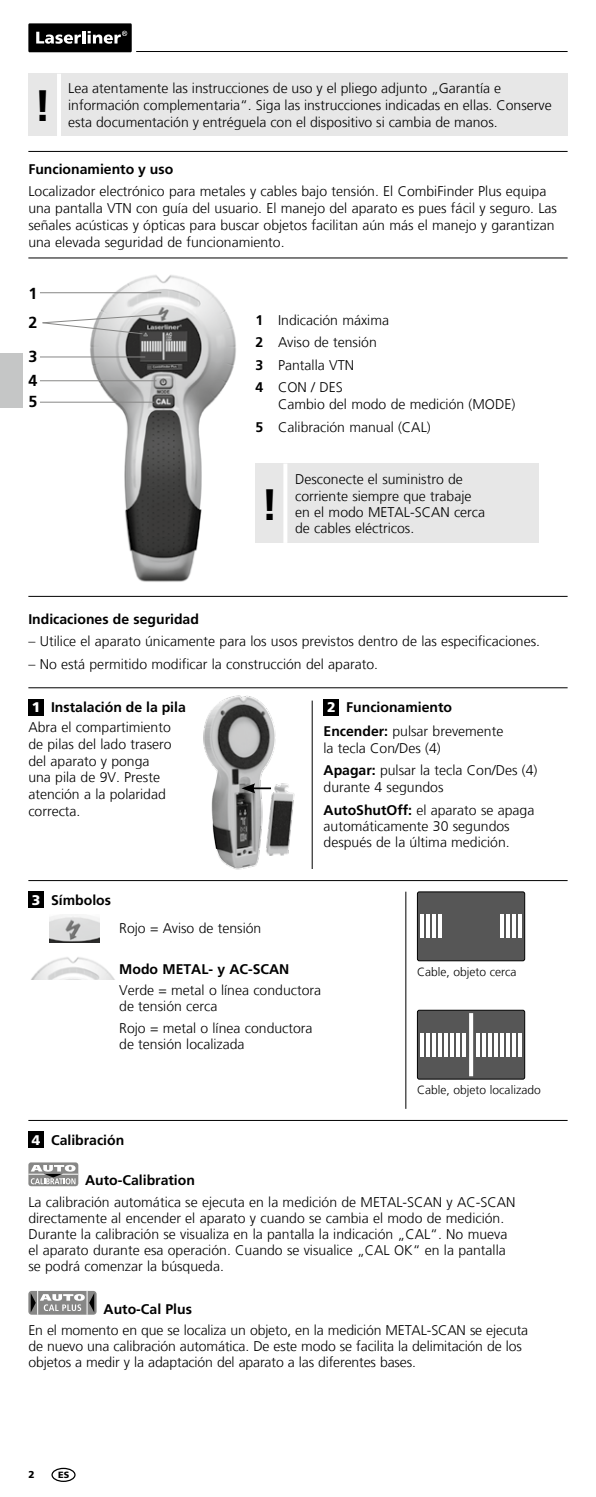
<style>
.page{position:relative;width:596px;height:1497px;background:#fff}
.page>*{position:absolute;margin:0;border:0;box-sizing:border-box;transform-origin:0 0}
.t1{font:700 44px "Frutiger LT Com";color:#000}
.t2{font:700 16px/34.2px "Frutiger LT Com";color:#000}
.t3{font:300 14px/16px "Frutiger LT Com";color:#000}
.t4{font:700 14px/22.4px "Frutiger LT Com";color:#000;text-align:justify}
.t5{font:900 14px "Frutiger LT Com";color:#fff}
.t6{font:300 12px "Frutiger LT Com";color:#000}
.t7{font:900 10px "Frutiger LT Com";color:#000}
.t8{font:900 9px "Frutiger LT Com";color:#000}
.s1{font-weight:700}
</style>
<div class="page">
<div style="left:28px;top:23px;width:104px;height:29px;background:#000"></div>
<svg style="left:36px;top:31px;width:91px;height:13px"></svg>
<hr style="left:136px;top:51px;width:431px;height:1px;background:#000">
<div style="left:51px;top:1467px;width:24px;height:15px;border:1px solid #000;border-radius:50%"></div>
<hr style="left:28px;top:151px;width:539px;height:1px;background:#000">
<img style="left:74px;top:275px;width:162px;height:307px">
<hr style="left:28px;top:258px;width:539px;height:1px;background:#000">
<hr style="left:40px;top:402px;width:114px;height:1px;background:#878786">
<hr style="left:40px;top:380px;width:116px;height:1px;background:#878786">
<svg style="left:42px;top:313px;width:120px;height:22px"></svg>
<hr style="left:40px;top:356px;width:105px;height:1px;background:#878786">
<hr style="left:40px;top:292px;width:121px;height:1px;background:#878786">
<div style="left:255px;top:463px;width:284px;height:80px;background:#e7e7e7"></div>
<hr style="left:283px;top:463px;width:4px;height:80px;background:#fff">
<img style="left:31px;top:957px;width:83px;height:22px">
<img style="left:184px;top:688px;width:124px;height:182px">
<hr style="left:28px;top:687px;width:539px;height:1px;background:#000">
<div style="left:28px;top:699px;width:16px;height:16px;background:#000"></div>
<div style="left:323px;top:699px;width:16px;height:16px;background:#000"></div>
<hr style="left:311px;top:700px;width:1px;height:169px;background:#000">
<hr style="left:28px;top:880px;width:539px;height:1px;background:#000">
<svg style="left:241px;top:783px;width:30px;height:10px"></svg>
<svg style="left:28px;top:1162px;width:50px;height:24px"></svg>
<svg style="left:28px;top:1291px;width:68px;height:23px"></svg>
<svg style="left:31px;top:1291px;width:63px;height:24px"></svg>
<div style="left:28px;top:1131px;width:16px;height:17px;background:#000"></div>
<div style="left:28px;top:891px;width:16px;height:17px;background:#000"></div>
<hr style="left:405px;top:891px;width:1px;height:218px;background:#000">
<img style="left:50px;top:915px;width:49px;height:27px">
<hr style="left:28px;top:1120px;width:539px;height:1px;background:#000">
<div style="left:417px;top:892px;width:107px;height:69px;background:#565656;border-radius:2px"></div>
<div style="left:417px;top:891px;width:107px;height:70px;border:1px solid #000;border-radius:2px"></div>
<hr style="left:420px;top:914px;width:4px;height:24px;background:#fff">
<svg style="left:518px;top:914px;width:3px;height:24px"></svg>
<hr style="left:426px;top:914px;width:4px;height:24px;background:#fff">
<svg style="left:512px;top:914px;width:3px;height:24px"></svg>
<hr style="left:432px;top:914px;width:4px;height:24px;background:#fff">
<svg style="left:506px;top:914px;width:3px;height:24px"></svg>
<hr style="left:438px;top:914px;width:4px;height:24px;background:#fff">
<hr style="left:500px;top:914px;width:4px;height:24px;background:#fff">
<div style="left:417px;top:1010px;width:107px;height:69px;background:#565656;border-radius:2px"></div>
<div style="left:417px;top:1010px;width:107px;height:69px;border:1px solid #000;border-radius:2px"></div>
<hr style="left:420px;top:1033px;width:4px;height:23px;background:#fff">
<svg style="left:518px;top:1033px;width:3px;height:23px"></svg>
<hr style="left:426px;top:1033px;width:4px;height:23px;background:#fff">
<svg style="left:512px;top:1033px;width:3px;height:23px"></svg>
<hr style="left:432px;top:1033px;width:4px;height:23px;background:#fff">
<svg style="left:506px;top:1033px;width:3px;height:23px"></svg>
<hr style="left:438px;top:1033px;width:4px;height:23px;background:#fff">
<hr style="left:500px;top:1032px;width:4px;height:24px;background:#fff">
<hr style="left:444px;top:1033px;width:4px;height:23px;background:#fff">
<hr style="left:494px;top:1032px;width:4px;height:24px;background:#fff">
<hr style="left:450px;top:1033px;width:4px;height:23px;background:#fff">
<hr style="left:488px;top:1032px;width:4px;height:24px;background:#fff">
<hr style="left:456px;top:1033px;width:4px;height:23px;background:#fff">
<hr style="left:482px;top:1032px;width:4px;height:24px;background:#fff">
<hr style="left:462px;top:1033px;width:4px;height:23px;background:#fff">
<hr style="left:476px;top:1032px;width:4px;height:24px;background:#fff">
<svg style="left:469px;top:1013px;width:4px;height:63px"></svg>
<div style="left:28px;top:74px;width:539px;height:62px;background:#e7e7e7"></div>
<hr style="left:57px;top:74px;width:4px;height:62px;background:#fff">
<hr style="left:28px;top:596px;width:539px;height:1px;background:#000">
<div style="left:0;top:353px;width:23px;height:55px;background:#c5c6c6"></div>
<h1 class="t1" style="left:34px;top:80px;width:19px">!</h1>
<p class="t3" style="left:68px;top:80px;width:485px;line-height:16.8px">Lea atentamente las instrucciones de uso y el pliego adjunto „Garantía e información complementaria“. Siga las instrucciones indicadas en ellas. Conserve</p>
<p class="t3" style="left:68px;top:114px;width:431px">esta documentación y entréguela con el dispositivo si cambia de manos.</p>
<p class="t4" style="left:28px;top:157px;width:146px">Funcionamiento y uso</p>
<p class="t3" style="left:28px;top:183px;width:530px;line-height:16.8px">Localizador electrónico para metales y cables bajo tensión. El CombiFinder Plus equipa una pantalla VTN con guía del usuario. El manejo del aparato es pues fácil y seguro. Las señales acústicas y ópticas para buscar objetos facilitan aún más el manejo y garantizan una elevada seguridad de funcionamiento.</p>
<p class="t2" style="left:28px;top:277px;width:10px">1</p>
<p class="t2" style="left:28px;top:305px;width:10px">2<br>3</p>
<p class="t2" style="left:28px;top:363px;width:10px">4</p>
<p class="t2" style="left:28px;top:385px;width:10px">5</p>
<p class="t4" style="left:255px;top:309px;width:9px">1<br>2<br>3<br>4</p>
<p class="t4" style="left:255px;top:416px;width:9px">5</p>
<p class="t3" style="left:278px;top:309px;width:112px;line-height:22.4px">Indicación máxima<br>Aviso de tensión<br>Pantalla VTN<br>CON / DES</p>
<p class="t3" style="left:278px;top:393px;width:238px;line-height:22.4px">Cambio del modo de medición (MODE)<br>Calibración manual (CAL)</p>
<h1 class="t1" style="left:261px;top:479px;width:19px">!</h1>
<p class="t3" style="left:295px;top:472px;width:191px">Desconecte el suministro de corriente siempre que trabaje en el modo METAL-SCAN cerca de cables eléctricos.</p>
<p class="t4" style="left:28px;top:608px;width:172px">Indicaciones de seguridad</p>
<p class="t3" style="left:28px;top:633px;width:513px">– Utilice el aparato únicamente para los usos previstos dentro de las especificaciones.</p>
<p class="t3" style="left:28px;top:656px;width:351px">– No está permitido modificar la construcción del aparato.</p>
<p class="t4" style="left:51px;top:696px;width:136px">Instalación de la pila</p>
<p class="t5" style="left:32px;top:699px;width:10px">1</p>
<p class="t5" style="left:327px;top:699px;width:10px">2</p>
<p class="t4" style="left:346px;top:696px;width:107px">Funcionamiento</p>
<p class="t3" style="left:28px;top:719px;width:145px;line-height:16.8px">Abra el compartimiento de pilas del lado trasero del aparato y ponga una pila de 9V. Preste atención a la polaridad correcta.</p>
<p class="t5" style="left:32px;top:892px;width:10px">3</p>
<p class="t4" style="left:51px;top:889px;width:61px">Símbolos</p>
<p class="t3" style="left:323px;top:723px;width:181px;line-height:16.8px"><span class="s1">Encender:</span> pulsar brevemente la tecla Con/Des (4)</p>
<p class="t3" style="left:323px;top:762px;width:215px;line-height:16.8px"><span class="s1">Apagar:</span> pulsar la tecla Con/Des (4) durante 4 segundos</p>
<p class="t3" style="left:323px;top:802px;width:212px"><span class="s1">AutoShutOff:</span> el aparato se apaga automáticamente 30 segundos después de la última medición.</p>
<p class="t3" style="left:119px;top:920px;width:143px">Rojo = Aviso de tensión</p>
<p class="t4" style="left:119px;top:957px;width:171px">Modo METAL- y AC-SCAN</p>
<p class="t3" style="left:119px;top:982px;width:203px">Verde = metal o línea conductora de tensión cerca</p>
<p class="t3" style="left:119px;top:1020px;width:195px">Rojo = metal o línea conductora de tensión localizada</p>
<p class="t5" style="left:32px;top:1131px;width:10px">4</p>
<p class="t4" style="left:51px;top:1129px;width:75px">Calibración</p>
<p class="t6" style="left:417px;top:964px;width:101px">Cable, objeto cerca</p>
<p class="t6" style="left:417px;top:1083px;width:125px">Cable, objeto localizado</p>
<p class="t4" style="left:85px;top:1169px;width:111px">Auto-Calibration</p>
<p class="t3" style="left:28px;top:1194px;width:488px">La calibración automática se ejecuta en la medición de METAL-SCAN y AC-SCAN directamente al encender el aparato y cuando se cambia el modo de medición.<br>Durante la calibración se visualiza en la pantalla la indicación „CAL“. No mueva el aparato durante esa operación. Cuando se visualice „CAL OK“ en la pantalla se podrá comenzar la búsqueda.</p>
<p class="t4" style="left:103px;top:1297px;width:90px">Auto-Cal Plus</p>
<p class="t3" style="left:28px;top:1322px;width:501px">En el momento en que se localiza un objeto, en la medición METAL-SCAN se ejecuta de nuevo una calibración automática. De este modo se facilita la delimitación de los objetos a medir y la adaptación del aparato a las diferentes bases.</p>
<p class="t7" style="left:28px;top:1468px;width:8px">2</p>
<p class="t8" style="left:58px;top:1469px;width:13px">ES</p>
</div>
